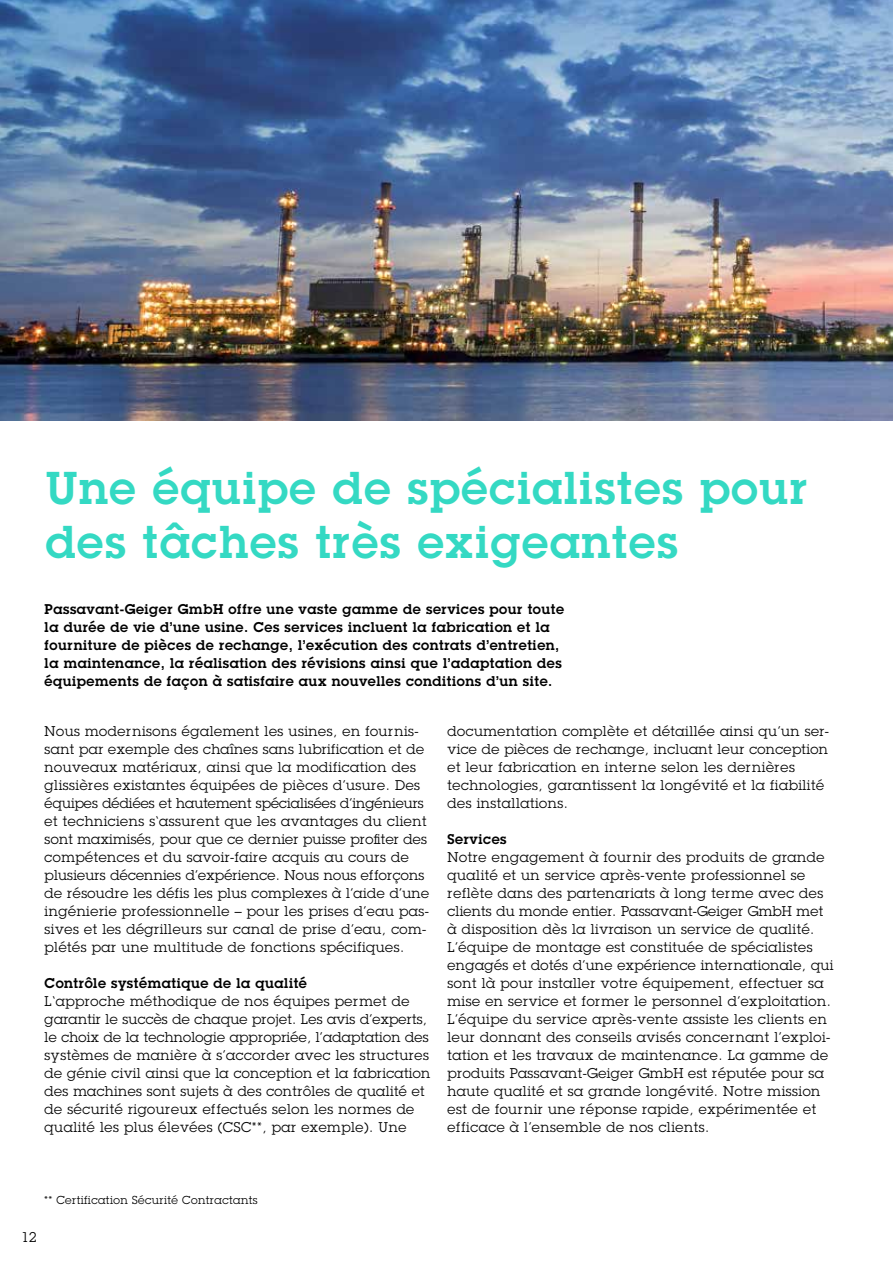
<style>
.page{position:relative;width:893px;height:1263px;background:#fff}
.page>*{position:absolute;margin:0;border:0;box-sizing:border-box;transform-origin:0 0}
.t1{font:600 45px/54px "Lubalin Graph Std";letter-spacing:.04em;color:#34d9c3}
.t2{font:13.8px/18px "Lubalin Graph Std";letter-spacing:.04em;color:#000}
.t3{font:600 13.8px/18px "Lubalin Graph Std";letter-spacing:.04em;color:#000}
.t4{font:11.25px "Lubalin Graph Std";letter-spacing:.04em;color:#000}
</style>
<div class="page">
<img style="left:0;top:0;width:893px;height:421px">
<h1 class="t1" style="left:46px;top:461px;width:763px">Une équipe de spécialistes pour des tâches très exigeantes</h1>
<p class="t3" style="left:45px;top:600px;width:521px">Passavant-Geiger GmbH offre une vaste gamme de services pour toute la durée de vie d’une usine. Ces services incluent la fabrication et la fourniture de pièces de rechange, l’exécution des contrats d’entretien, la maintenance, la réalisation des révisions ainsi que l’adaptation des équipements de façon à satisfaire aux nouvelles conditions d’un site.</p>
<p class="t2" style="left:45px;top:722px;width:386px">Nous modernisons également les usines, en fournis&shy;sant par exemple des chaînes sans lubrification et de nouveaux matériaux, ainsi que la modification des glissières existantes équipées de pièces d’usure. Des équipes dédiées et hautement spécialisées d’ingénieurs et techniciens s‘assurent que les avantages du client sont maximisés, pour que ce dernier puisse profiter des compétences et du savoir-faire acquis au cours de plusieurs décennies d’expérience. Nous nous efforçons de résoudre les défis les plus complexes à l’aide d’une ingénierie professionnelle – pour les prises d’eau pas&shy;sives et les dégrilleurs sur canal de prise d’eau, com&shy;plétés par une multitude de fonctions spécifiques.</p>
<p class="t3" style="left:45px;top:974px;width:264px">Contrôle systématique de la qualité</p>
<p class="t2" style="left:45px;top:992px;width:387px">L‘approche méthodique de nos équipes permet de garantir le succès de chaque projet. Les avis d’experts, le choix de la technologie appropriée, l’adaptation des systèmes de manière à s’accorder avec les structures de génie civil ainsi que la conception et la fabrication des machines sont sujets à des contrôles de qualité et de sécurité rigoureux effectués selon les normes de qualité les plus élevées (CSC**, par exemple). Une</p>
<p class="t2" style="left:448px;top:722px;width:383px">documentation complète et détaillée ainsi qu’un ser&shy;vice de pièces de rechange, incluant leur conception et leur fabrication en interne selon les dernières technologies, garantissent la longévité et la fiabilité des installations.</p>
<p class="t3" style="left:448px;top:830px;width:61px">Services</p>
<p class="t2" style="left:448px;top:848px;width:387px">Notre engagement à fournir des produits de grande qualité et un service après-vente professionnel se reflète dans des partenariats à long terme avec des clients du monde entier. Passavant-Geiger GmbH met à disposition dès la livraison un service de qualité.<br>L’équipe de montage est constituée de spécialistes engagés et dotés d’une expérience internationale, qui sont là pour installer votre équipement, effectuer sa mise en service et former le personnel d’exploitation.<br>L’équipe du service après-vente assiste les clients en leur donnant des conseils avisés concernant l’exploi&shy;tation et les travaux de maintenance. La gamme de produits Passavant-Geiger GmbH est réputée pour sa haute qualité et sa grande longévité. Notre mission est de fournir une réponse rapide, expérimentée et efficace à l’ensemble de nos clients.</p>
<p class="t4" style="left:44px;top:1193px;width:215px">** Certification Sécurité Contractants</p>
<p class="t2" style="left:21px;top:1228px;width:17px">12</p>
</div>
